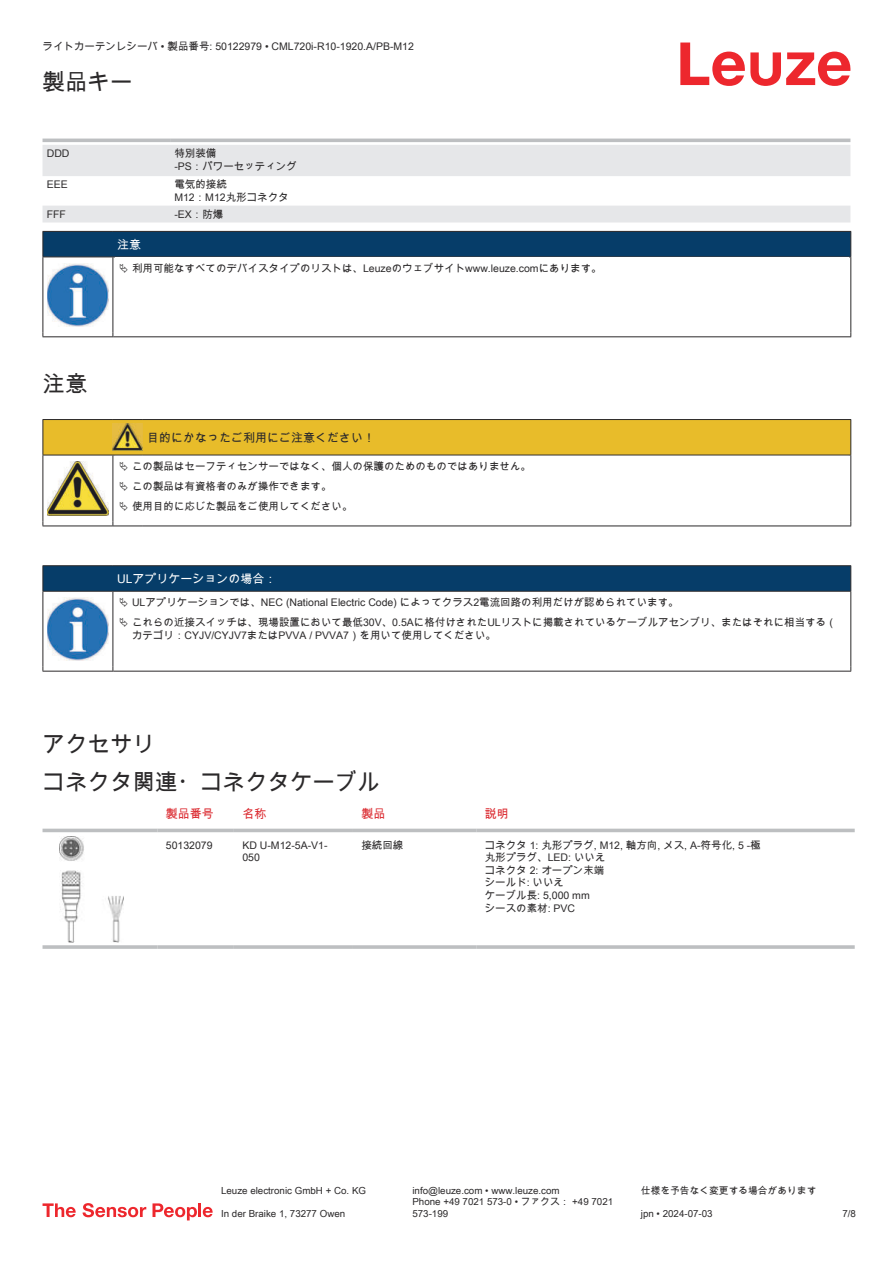
<style>
.page{position:relative;width:893px;height:1263px;background:#fff}
.page>*{position:absolute;margin:0;border:0;box-sizing:border-box;transform-origin:0 0}
.t1{font:22.5px/38.7px "Arial Unicode MS";color:#2b292a}
.t2{font:12px "Arial Unicode MS";color:#2b292a}
.t3{font:12px "Arial Unicode MS";color:#fff}
.t4{font:12px "Arial Unicode MS";color:#db2a30}
.t5{font:10.5px/12.6px "Arial Unicode MS";color:#2b292a}
.t6{font:9.75px/11.7px "Arial Unicode MS";color:#2b292a}
</style>
<div class="page">
<svg style="left:680px;top:43px;width:170px;height:43px"></svg>
<svg style="left:43px;top:138px;width:807px;height:1px"></svg>
<svg style="left:43px;top:145px;width:807px;height:77px;fill:#e6e7e9"></svg>
<hr style="left:43px;top:139px;width:127px;height:3px;background:#bdbfc1">
<hr style="left:170px;top:139px;width:680px;height:3px;background:#bdbfc1">
<div style="left:43px;top:828px;width:812px;height:5px;background:#eeefef"></div>
<hr style="left:43px;top:829px;width:114px;height:3px;background:#bdbfc1">
<hr style="left:157px;top:829px;width:77px;height:3px;background:#bdbfc1">
<hr style="left:234px;top:829px;width:119px;height:3px;background:#bdbfc1">
<hr style="left:353px;top:829px;width:123px;height:3px;background:#bdbfc1">
<hr style="left:476px;top:829px;width:379px;height:3px;background:#bdbfc1">
<hr style="left:43px;top:945px;width:114px;height:4px;background:#bdbfc1">
<hr style="left:157px;top:945px;width:77px;height:4px;background:#c7c9ca">
<hr style="left:234px;top:945px;width:119px;height:4px;background:#bdbfc1">
<hr style="left:353px;top:945px;width:123px;height:4px;background:#bdbfc1">
<hr style="left:476px;top:945px;width:379px;height:4px;background:#c7c9ca">
<img style="left:59px;top:836px;width:65px;height:107px">
<svg style="left:43px;top:1203px;width:33px;height:14px"></svg>
<svg style="left:83px;top:1203px;width:63px;height:14px"></svg>
<svg style="left:153px;top:1203px;width:44px;height:17px"></svg>
<hr style="left:198px;top:1203px;width:3px;height:14px;background:#ed272d">
<svg style="left:203px;top:1207px;width:10px;height:10px"></svg>
<hr style="left:43px;top:257px;width:70px;height:1px;background:#2b292a">
<svg style="left:43px;top:231px;width:808px;height:26px;background:#093c65"></svg>
<hr style="left:113px;top:257px;width:738px;height:1px;background:#2b292a">
<hr style="left:43px;top:257px;width:1px;height:75px;background:#2b292a">
<hr style="left:113px;top:257px;width:1px;height:75px;background:#2b292a">
<hr style="left:850px;top:257px;width:1px;height:75px;background:#2b292a">
<hr style="left:43px;top:336px;width:70px;height:1px;background:#2b292a">
<hr style="left:113px;top:336px;width:738px;height:1px;background:#2b292a">
<img style="left:47px;top:263px;width:61px;height:63px">
<hr style="left:43px;top:526px;width:70px;height:1px;background:#2b292a">
<hr style="left:113px;top:526px;width:30px;height:1px;background:#2b292a">
<hr style="left:143px;top:526px;width:708px;height:1px;background:#2b292a">
<svg style="left:44px;top:645px;width:806px;height:26px"></svg>
<hr style="left:43px;top:565px;width:70px;height:1px;background:#2b292a">
<hr style="left:113px;top:565px;width:738px;height:1px;background:#2b292a">
<hr style="left:43px;top:592px;width:1px;height:75px;background:#2b292a">
<hr style="left:113px;top:592px;width:1px;height:75px;background:#2b292a">
<hr style="left:850px;top:592px;width:1px;height:75px;background:#2b292a">
<hr style="left:43px;top:671px;width:70px;height:1px;background:#2b292a">
<hr style="left:113px;top:671px;width:738px;height:1px;background:#2b292a">
<img style="left:47px;top:645px;width:61px;height:15px">
<svg style="left:43px;top:419px;width:808px;height:107px"></svg>
<svg style="left:43px;top:566px;width:808px;height:79px"></svg>
<p class="t5" style="left:43px;top:40px;width:373px">ライトカーテンレシーバ • 製品番号: 50122979 • CML720i-R10-1920.A/PB-M12</p>
<h1 class="t1" style="left:43px;top:62px;width:91px">製品キー</h1>
<p class="t5" style="left:47px;top:147px;width:24px">DDD</p>
<p class="t5" style="left:174px;top:147px;width:124px">特別装備<br>-PS：パワーセッティング</p>
<p class="t5" style="left:47px;top:178px;width:23px">EEE</p>
<p class="t5" style="left:174px;top:178px;width:116px">電気的接続<br>M12：M12丸形コネクタ</p>
<p class="t5" style="left:47px;top:208px;width:21px">FFF</p>
<p class="t5" style="left:174px;top:208px;width:51px">-EX：防爆</p>
<p class="t3" style="left:117px;top:236px;width:25px">注意</p>
<p class="t5" style="left:132px;top:261px;width:471px">利用可能なすべてのデバイスタイプのリストは、Leuzeのウェブサイトwww.leuze.comにあります。</p>
<h1 class="t1" style="left:43px;top:364px;width:46px">注意</h1>
<p class="t2" style="left:147px;top:429px;width:229px">目的にかなったご利用にご注意ください！</p>
<p class="t5" style="left:132px;top:456px;width:400px;line-height:20.2px">この製品はセーフティセンサーではなく、個人の保護のためのものではありません。この製品は有資格者のみが操作できます。<br>使用目的に応じた製品をご使用してください。</p>
<p class="t3" style="left:117px;top:570px;width:161px">ULアプリケーションの場合：</p>
<p class="t5" style="left:132px;top:592px;width:706px;line-height:20.2px">ULアプリケーションでは、NEC (National Electric Code) によってクラス2電流回路の利用だけが認められています。<br>これらの近接スイッチは、現場設置において最低30V、0.5Aに格付けされたULリストに掲載されているケーブルアセンブリ、またはそれに相当する（</p>
<p class="t5" style="left:132px;top:629px;width:366px">カテゴリ：CYJV/CYJV7またはPVVA / PVVA7）を用いて使用してください。</p>
<h1 class="t1" style="left:43px;top:724px;width:339px">アクセサリ<br>コネクタ関連・コネクタケーブル</h1>
<p class="t4" style="left:166px;top:805px;width:49px">製品番号</p>
<p class="t4" style="left:242px;top:805px;width:25px">名称</p>
<p class="t4" style="left:361px;top:805px;width:25px">製品</p>
<p class="t4" style="left:485px;top:805px;width:25px">説明</p>
<p class="t5" style="left:166px;top:838px;width:48px">50132079</p>
<p class="t5" style="left:242px;top:838px;width:87px">KD U-M12-5A-V1-<br>050</p>
<p class="t5" style="left:361px;top:838px;width:43px">接続回線</p>
<p class="t5" style="left:485px;top:838px;width:277px">コネクタ 1: 丸形プラグ, M12, 軸方向, メス, A-符号化, 5 -極丸形プラグ、LED: いいえ<br>コネクタ 2: オープン末端<br>シールド: いいえ<br>ケーブル長: 5,000 mm<br>シースの素材: PVC</p>
<p class="t6" style="left:221px;top:1184px;width:146px">Leuze electronic GmbH + Co. KG</p>
<p class="t6" style="left:412px;top:1184px;width:149px">info@leuze.com • www.leuze.com</p>
<p class="t6" style="left:641px;top:1184px;width:177px">仕様を予告なく変更する場合があります</p>
<p class="t6" style="left:221px;top:1207px;width:126px">In der Braike 1, 73277 Owen</p>
<p class="t6" style="left:412px;top:1196px;width:202px">Phone +49 7021 573-0 • ファクス： +49 7021<br>573-199</p>
<p class="t6" style="left:641px;top:1207px;width:73px">jpn • 2024-07-03</p>
<p class="t6" style="left:842px;top:1207px;width:15px">7/8</p>
</div>
